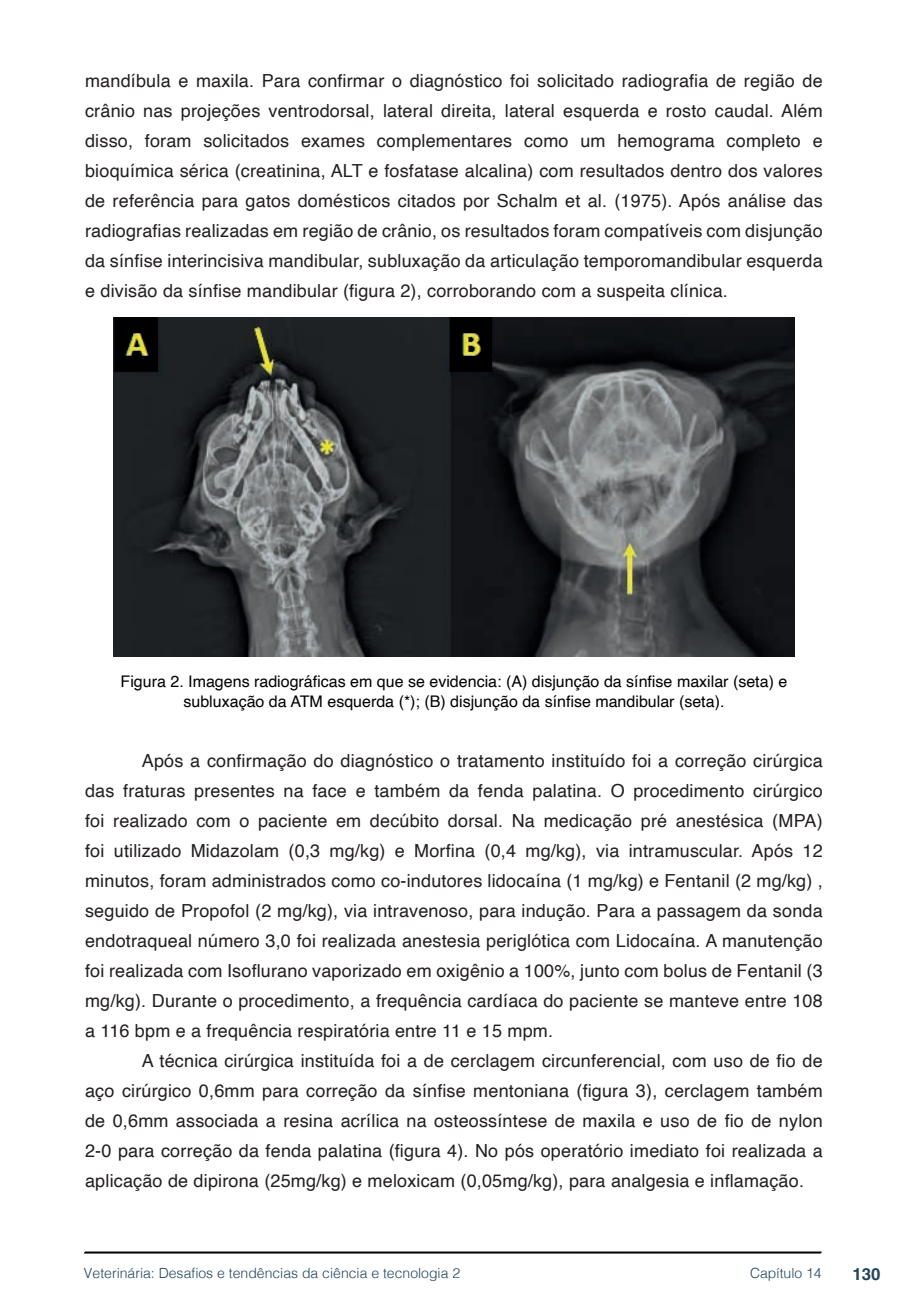
<style>
.page{position:relative;width:908px;height:1304px;background:#fff}
.page>*{position:absolute;margin:0;border:0;box-sizing:border-box;transform-origin:0 0}
.t1{font:18px/30px "Helvetica";letter-spacing:.01em;color:#231f20;text-align:justify}
.t2{font:700 16.8px "Helvetica";color:#23445f}
.t3{font:16px/19.2px "Helvetica";color:#000;text-align:center}
.t4{font:300 14px "Helvetica";color:#23445f}
</style>
<div class="page">
<svg style="left:84px;top:1251px;width:737px;height:3px;background:#515151"></svg>
<img style="left:113px;top:317px;width:681px;height:340px">
<p class="t1" style="left:85px;top:66px;width:738px">mandíbula e maxila. Para confirmar o diagnóstico foi solicitado radiografia de região de crânio nas projeções ventrodorsal, lateral direita, lateral esquerda e rosto caudal. Além disso, foram solicitados exames complementares como um hemograma completo e bioquímica sérica (creatinina, ALT e fosfatase alcalina) com resultados dentro dos valores de referência para gatos domésticos citados por Schalm et al. (1975). Após análise das radiografias realizadas em região de crânio, os resultados foram compatíveis com disjunção da sínfise interincisiva mandibular, subluxação da articulação temporomandibular esquerda e divisão da sínfise mandibular (figura 2), corroborando com a suspeita clínica.</p>
<p class="t3" style="left:120px;top:673px;width:668px">Figura 2. Imagens radiográficas em que se evidencia: (A) disjunção da sínfise maxilar (seta) e subluxação da ATM esquerda (*); (B) disjunção da sínfise mandibular (seta).</p>
<p class="t1" style="left:85px;top:746px;width:738px;text-indent:57px">Após a confirmação do diagnóstico o tratamento instituído foi a correção cirúrgica das fraturas presentes na face e também da fenda palatina. O procedimento cirúrgico foi realizado com o paciente em decúbito dorsal. Na medicação pré anestésica (MPA) foi utilizado Midazolam (0,3 mg/kg) e Morfina (0,4 mg/kg), via intramuscular. Após 12 minutos, foram administrados como co-indutores lidocaína (1 mg/kg) e Fentanil (2 mg/kg) , seguido de Propofol (2 mg/kg), via intravenoso, para indução. Para a passagem da sonda endotraqueal número 3,0 foi realizada anestesia periglótica com Lidocaína. A manutenção foi realizada com Isoflurano vaporizado em oxigênio a 100%, junto com bolus de Fentanil (3 mg/kg). Durante o procedimento, a frequência cardíaca do paciente se manteve entre 108 a 116 bpm e a frequência respiratória entre 11 e 15 mpm.</p>
<p class="t1" style="left:85px;top:1046px;width:738px;text-indent:57px">A técnica cirúrgica instituída foi a de cerclagem circunferencial, com uso de fio de aço cirúrgico 0,6mm para correção da sínfise mentoniana (figura 3), cerclagem também de 0,6mm associada a resina acrílica na osteossíntese de maxila e uso de fio de nylon 2-0 para correção da fenda palatina (figura 4). No pós operatório imediato foi realizada a aplicação de dipirona (25mg/kg) e meloxicam (0,05mg/kg), para analgesia e inflamação.</p>
<p class="t4" style="left:84px;top:1261px;width:377px">Veterinária: Desafios e tendências da ciência e tecnologia 2</p>
<p class="t4" style="left:749px;top:1261px;width:73px">Capítulo 14</p>
<p class="t2" style="left:851px;top:1264px;width:30px">130</p>
</div>
